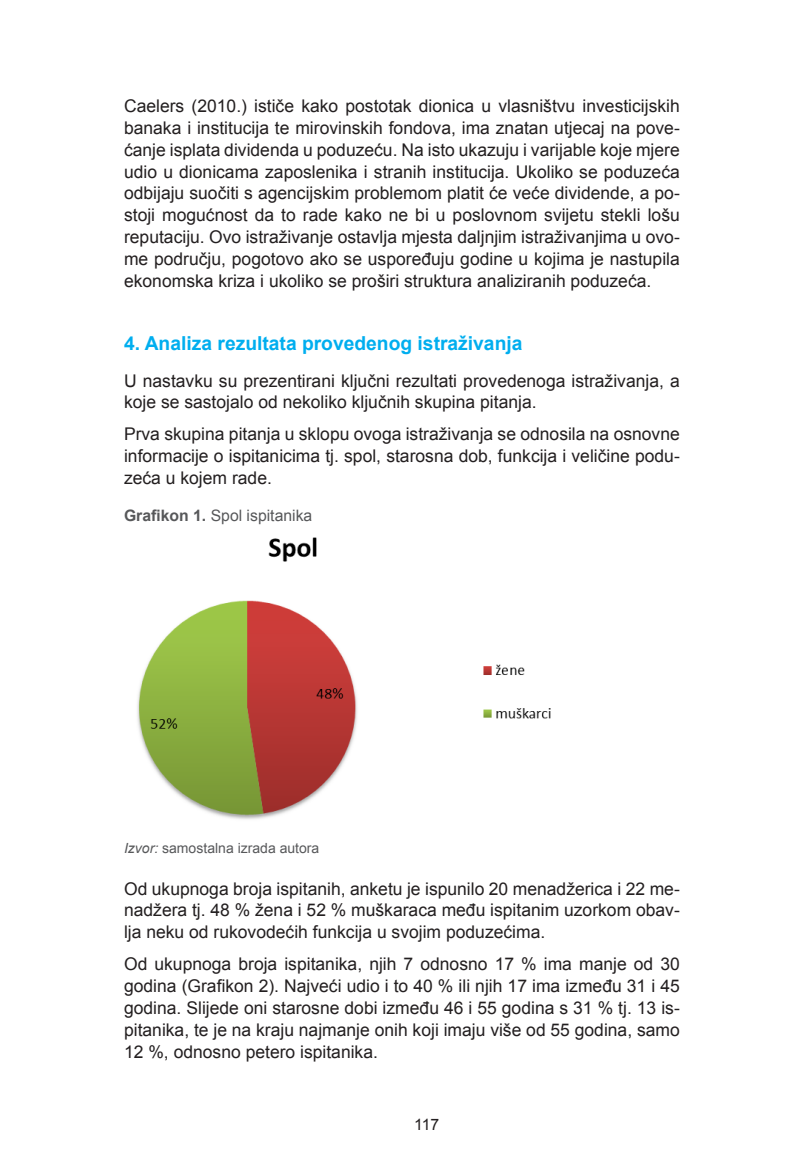
<style>
.page{position:relative;width:794px;height:1166px;background:#fff}
.page>*{position:absolute;margin:0;border:0;box-sizing:border-box;transform-origin:0 0}
.t1{font:700 19.25px "Arial";color:#00aeef}
.t2{font:17.5px/21.9px "Arial";color:#231f20;text-align:justify}
.t3{font:15.75px "Arial";color:#57585a}
.t4{font:15.75px "Arial";color:#231f20}
.t5{font:14px "Arial";color:#57585a}
.s1{font-weight:700}
.s2{font-style:italic}
</style>
<div class="page">
<img style="left:137px;top:537px;width:414px;height:282px">
<p class="t2" style="left:124px;top:95px;width:557px">Caelers (2010.) ističe kako postotak dionica u vlasništvu investicijskih banaka i institucija te mirovinskih fondova, ima znatan utjecaj na pove&shy;ćanje isplata dividenda u poduzeću. Na isto ukazuju i varijable koje mjere udio u dionicama zaposlenika i stranih institucija. Ukoliko se poduzeća odbijaju suočiti s agencijskim problemom platit će veće dividende, a po&shy;stoji mogućnost da to rade kako ne bi u poslovnom svijetu stekli lošu reputaciju. Ovo istraživanje ostavlja mjesta daljnjim istraživanjima u ovo&shy;me području, pogotovo ako se uspoređuju godine u kojima je nastupila ekonomska kriza i ukoliko se proširi struktura analiziranih poduzeća.</p>
<p class="t1" style="left:124px;top:329px;width:400px">4. Analiza rezultata provedenog istraživanja</p>
<p class="t2" style="left:124px;top:369px;width:557px">U nastavku su prezentirani ključni rezultati provedenoga istraživanja, a koje se sastojalo od nekoliko ključnih skupina pitanja.</p>
<p class="t2" style="left:124px;top:423px;width:557px">Prva skupina pitanja u sklopu ovoga istraživanja se odnosila na osnovne informacije o ispitanicima tj. spol, starosna dob, funkcija i veličine podu&shy;zeća u kojem rade.</p>
<p class="t3" style="left:124px;top:504px;width:190px"><span class="s1">Grafikon 1.</span> Spol ispitanika</p>
<p class="t5" style="left:124px;top:838px;width:197px"><span class="s2">Izvor:</span> samostalna izrada autora</p>
<p class="t2" style="left:124px;top:877px;width:557px">Od ukupnoga broja ispitanih, anketu je ispunilo 20 menadžerica i 22 me&shy;nadžera tj. 48 % žena i 52 % muškaraca među ispitanim uzorkom obav&shy;lja neku od rukovodećih funkcija u svojim poduzećima.</p>
<p class="t2" style="left:124px;top:953px;width:557px">Od ukupnoga broja ispitanika, njih 7 odnosno 17 % ima manje od 30 godina (Grafikon 2). Najveći udio i to 40 % ili njih 17 ima između 31 i 45 godina. Slijede oni starosne dobi između 46 i 55 godina s 31 % tj. 13 is&shy;pitanika, te je na kraju najmanje onih koji imaju više od 55 godina, samo 12 %, odnosno petero ispitanika.</p>
<p class="t4" style="left:414px;top:1113px;width:27px">117</p>
</div>
